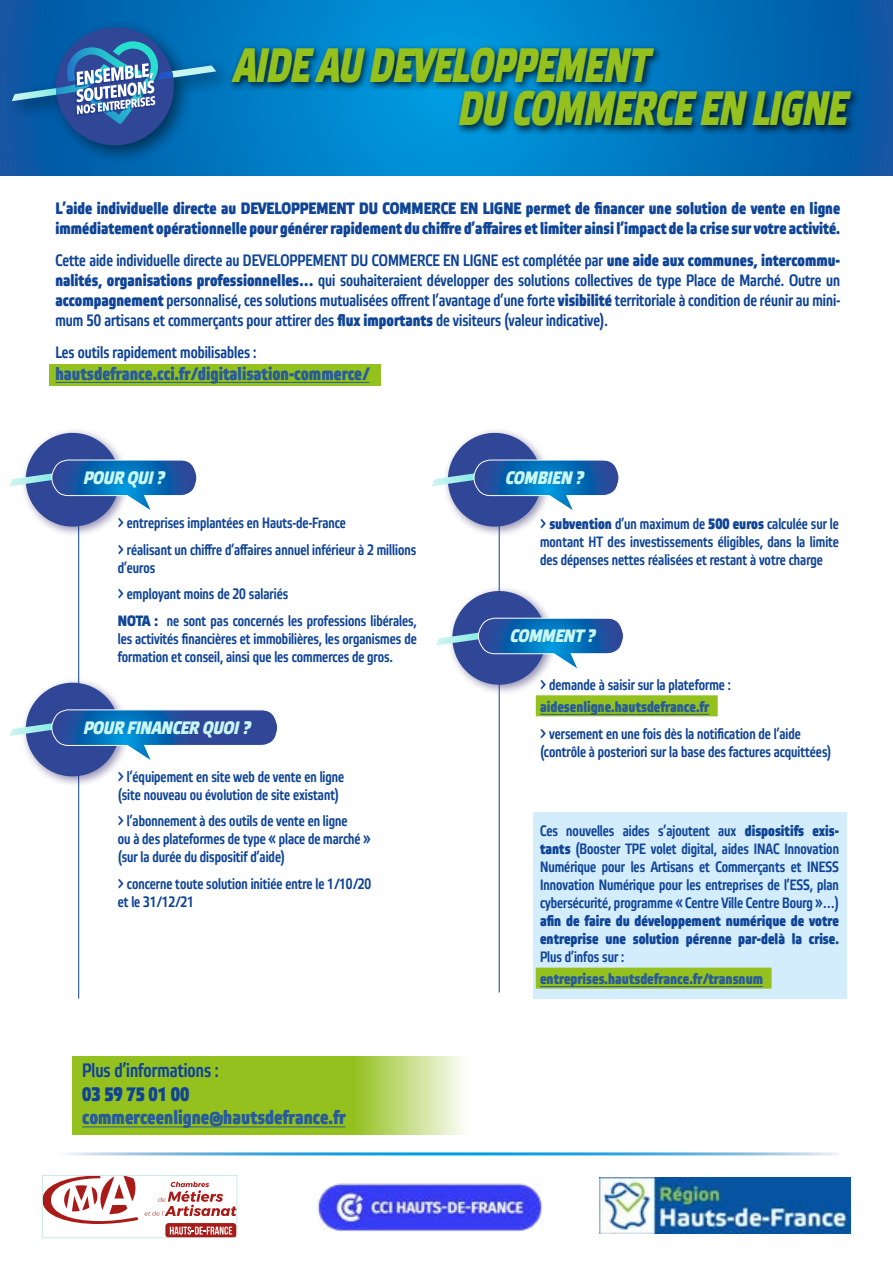
<style>
.page{position:relative;width:893px;height:1263px;background:#fff}
.page>*{position:absolute;margin:0;border:0;box-sizing:border-box;transform-origin:0 0}
.t1{font:italic 500 48.3px/42.9px "Etelka Narrow";color:#95c11f;scale:.84 1}
.t2{font:500 19.5px "Etelka Narrow";color:#275b9b}
.t3{font:500 19.5px "Etelka Narrow";color:#0f4496}
.t4{font:500 19.5px "Etelka Narrow";color:#0f4496}
.t5{font:500 18px "Etelka Narrow";color:#275b9b}
.t6{font:italic 500 18px "Etelka Narrow";color:#c8f7f3}
.t7{font:500 16.5px/19.8px "Etelka Narrow";color:#0f4496;text-align:justify}
.t8{font:500 16.5px/19.8px "Etelka Narrow";color:#0f4496}
.t9{font:500 15px/18px "Etelka Narrow";color:#0f4496}
.t10{font:500 15px/18px "Etelka Narrow";color:#0f4496}
.t11{font:500 15px "Etelka Narrow";color:#275b9b}
.s1{font-style:inherit}
</style>
<div class="page">
<div style="left:533px;top:812px;width:313px;height:187px;background:#d4edfc"></div>
<hr style="left:499px;top:447px;width:1px;height:545px;background:#0f4496">
<hr style="left:78px;top:447px;width:1px;height:552px;background:#0f4496">
<div style="left:536px;top:695px;width:182px;height:21px;background:#95c11f"></div>
<hr style="left:540px;top:714px;width:169px;height:1px;background:#275b9b">
<div style="left:536px;top:968px;width:236px;height:21px;background:#95c11f"></div>
<hr style="left:540px;top:986px;width:223px;height:1px;background:#275b9b">
<div style="left:20px;top:427px;width:111px;height:111px;background:#271e64;opacity:.5"></div>
<div style="left:442px;top:427px;width:111px;height:111px;background:#271e64;opacity:.5"></div>
<div style="left:447px;top:585px;width:111px;height:111px;background:#271e64;opacity:.5"></div>
<div style="left:20px;top:677px;width:111px;height:111px;background:#271e64;opacity:.5"></div>
<img style="left:10px;top:473px;width:14px;height:13px">
<img style="left:432px;top:473px;width:14px;height:13px">
<img style="left:436px;top:632px;width:14px;height:13px">
<img style="left:10px;top:723px;width:14px;height:13px">
<svg style="left:24px;top:431px;width:173px;height:98px"></svg>
<svg style="left:446px;top:431px;width:173px;height:98px"></svg>
<svg style="left:450px;top:589px;width:174px;height:98px"></svg>
<svg style="left:24px;top:681px;width:254px;height:97px"></svg>
<svg style="left:165px;top:1223px;width:71px;height:15px"></svg>
<svg style="left:170px;top:1226px;width:62px;height:8px"></svg>
<svg style="left:145px;top:1182px;width:90px;height:34px"></svg>
<svg style="left:44px;top:1177px;width:94px;height:47px"></svg>
<div style="left:42px;top:1175px;width:195px;height:63px;border:1px solid #cce8e9"></div>
<img style="left:599px;top:1178px;width:252px;height:56px">
<img style="left:317px;top:1183px;width:227px;height:49px">
<div style="left:49px;top:364px;width:332px;height:21px;background:#95c11f"></div>
<hr style="left:55px;top:382px;width:314px;height:1px;background:#275b9b">
<svg style="left:0;top:0;width:893px;height:175px;background:#0177c0"></svg>
<div style="left:5px;top:20px;width:230px;height:145px;background:#000;opacity:.5"></div>
<img style="left:177px;top:65px;width:39px;height:13px">
<img style="left:12px;top:88px;width:41px;height:13px">
<svg style="left:53px;top:25px;width:124px;height:123px;background:#376ba9"></svg>
<div style="left:228px;top:45px;width:633px;height:91px;background:#000;opacity:.75"></div>
<svg style="left:73px;top:1056px;width:391px;height:79px;background:#a2c83d"></svg>
<hr style="left:82px;top:1126px;width:264px;height:1px;background:#275b9b">
<h1 class="t1" style="left:459px;top:46px;width:464px;text-indent:-225px">AIDE AU DEVELOPPEMENT<br>DU COMMERCE EN LIGNE</h1>
<p class="t8" style="left:55px;top:199px;width:786px">L’aide individuelle directe au DEVELOPPEMENT DU COMMERCE EN LIGNE permet de financer une solution de vente en ligne immédiatement opérationnelle pour générer rapidement du chiffre d’affaires et limiter ainsi l’impact de la crise sur votre activité.</p>
<p class="t7" style="left:55px;top:251px;width:786px">Cette aide individuelle directe au DEVELOPPEMENT DU COMMERCE EN LIGNE est complétée par <span class="s1">une aide aux communes, intercommu&shy;nalités, organisations professionnelles…</span> qui souhaiteraient développer des solutions collectives de type Place de Marché. Outre un <span class="s1">accompagnement</span> personnalisé, ces solutions mutualisées offrent l’avantage d’une forte <span class="s1">visibilité</span> territoriale à condition de réunir au mini&shy;mum 50 artisans et commerçants pour attirer des <span class="s1">flux importants</span> de visiteurs (valeur indicative).</p>
<p class="t7" style="left:55px;top:343px;width:203px">Les outils rapidement mobilisables :</p>
<p class="t5" style="left:55px;top:363px;width:315px">hautsdefrance.cci.fr/digitalisation-commerce/</p>
<p class="t6" style="left:84px;top:467px;width:83px">POUR QUI ?</p>
<p class="t6" style="left:506px;top:467px;width:79px">COMBIEN ?</p>
<p class="t9" style="left:118px;top:511px;width:300px;line-height:26.5px">&gt; entreprises implantées en Hauts-de-France<br>&gt; réalisant un chiffre d’affaires annuel inférieur à 2 millions</p>
<p class="t9" style="left:118px;top:555px;width:300px;line-height:26.5px">d’euros<br>&gt; employant moins de 20 salariés<br><span class="s1">NOTA :</span> ne sont pas concernés les professions libérales,</p>
<p class="t9" style="left:118px;top:630px;width:300px">les activités financières et immobilières, les organismes de formation et conseil, ainsi que les commerces de gros.</p>
<p class="t6" style="left:84px;top:717px;width:168px">POUR FINANCER QUOI ?</p>
<p class="t9" style="left:118px;top:768px;width:228px">&gt; l’équipement en site web de vente en ligne (site nouveau ou évolution de site existant)</p>
<p class="t9" style="left:118px;top:813px;width:254px">&gt; l’abonnement à des outils de vente en ligne<br>ou à des plateformes de type « place de marché » (sur la durée du dispositif d’aide)</p>
<p class="t9" style="left:118px;top:875px;width:255px">&gt; concerne toute solution initiée entre le 1/10/20 et le 31/12/21</p>
<h2 class="t3" style="left:82px;top:1059px;width:138px">Plus d’informations :</h2>
<h2 class="t4" style="left:82px;top:1083px;width:109px">03 59 75 01 00</h2>
<h2 class="t2" style="left:82px;top:1106px;width:265px">commerceenligne@hautsdefrance.fr</h2>
<p class="t9" style="left:540px;top:515px;width:300px;text-align:justify">&gt; <span class="s1">subvention</span> d’un maximum de <span class="s1">500 euros</span> calculée sur le montant HT des investissements éligibles, dans la limite des dépenses nettes réalisées et restant à votre charge</p>
<p class="t6" style="left:510px;top:625px;width:87px">COMMENT ?</p>
<p class="t9" style="left:540px;top:676px;width:192px">&gt; demande à saisir sur la plateforme :</p>
<p class="t11" style="left:540px;top:698px;width:171px">aidesenligne.hautsdefrance.fr</p>
<p class="t9" style="left:540px;top:725px;width:293px">&gt; versement en une fois dès la notification de l’aide (contrôle à posteriori sur la base des factures acquittées)</p>
<p class="t9" style="left:540px;top:822px;width:300px;text-align:justify">Ces nouvelles aides s’ajoutent aux <span class="s1">dispositifs exis&shy;tants</span> (Booster TPE volet digital, aides INAC Innovation Numérique pour les Artisans et Commerçants et INESS Innovation Numérique pour les entreprises de l’ESS, plan cybersécurité, programme « Centre Ville Centre Bourg »…)</p>
<p class="t10" style="left:540px;top:912px;width:300px">afin de faire du développement numérique de votre entreprise une solution pérenne par-delà la crise.</p>
<p class="t9" style="left:540px;top:948px;width:86px">Plus d’infos sur :</p>
<p class="t11" style="left:540px;top:970px;width:225px">entreprises.hautsdefrance.fr/transnum</p>
</div>
